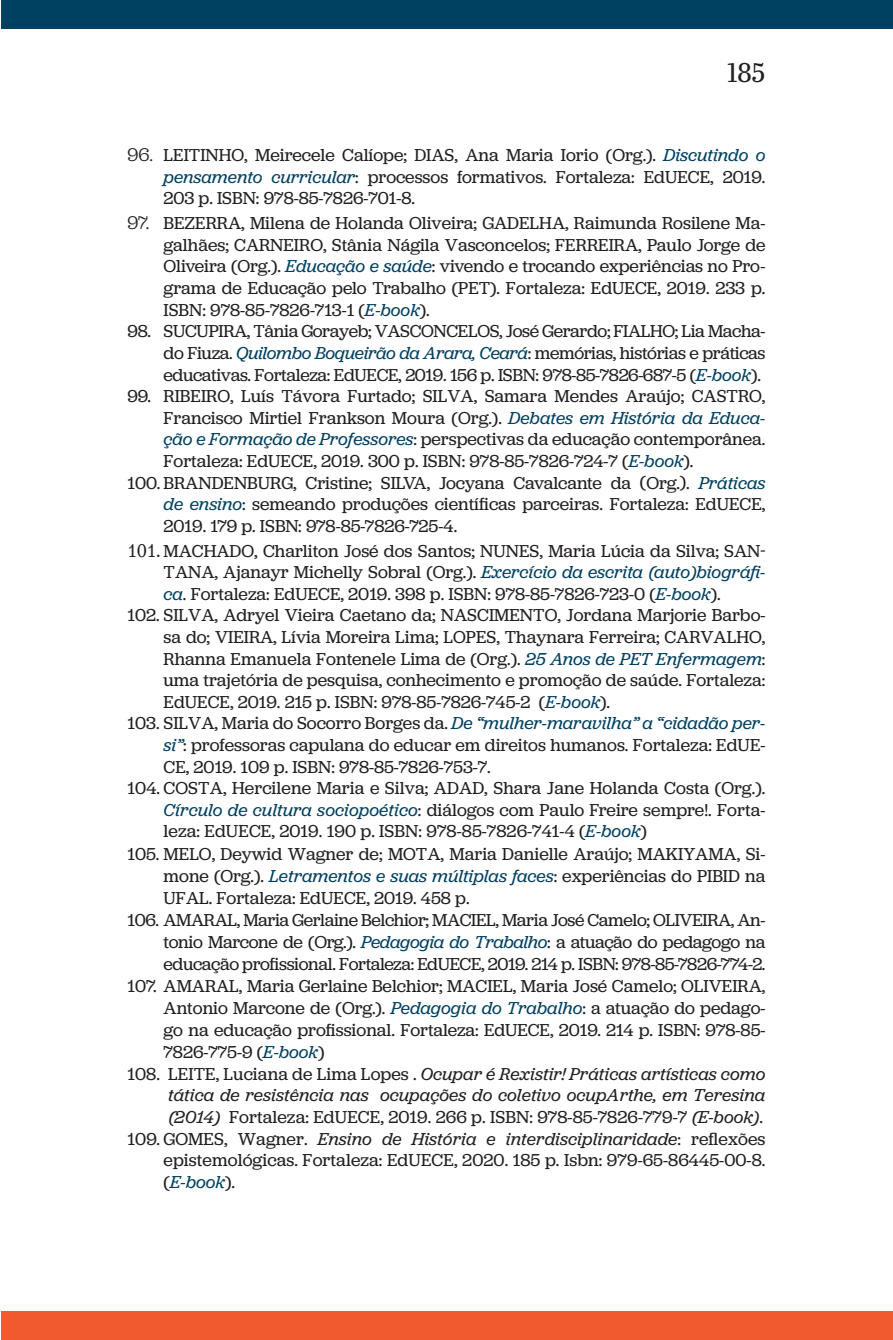
<style>
.page{position:relative;width:893px;height:1340px;background:#fff}
.page>*{position:absolute;margin:0;border:0;box-sizing:border-box;transform-origin:0 0}
.t1{font:27px "Abril Titling";color:#231f20}
.t2{font:18px/21.6px "Jubilat";color:#231f20;text-align:justify}
.t3{font:italic 18px/21.6px "Jubilat";letter-spacing:.005em;color:#231f20;text-align:justify}
.s1{font-size:19.12px}
.s2{font-style:italic;color:#004060}
.s3{font-family:"Egizio URW";font-size:19.12px}
.s4{font-style:normal}
.s5{font-style:italic}
</style>
<div class="page">
<div style="left:2px;top:0;width:891px;height:29px;background:#004060"></div>
<div style="left:2px;top:1311px;width:891px;height:28px;background:#f1592f"></div>
<h1 class="t1" style="left:727px;top:53px;width:40px">185</h1>
<p class="t2" style="left:164px;top:144px;width:603px;text-indent:-36px"><span class="s1">96.</span> LEITINHO, Meirecele Calíope; DIAS, Ana Maria Iorio (Org.). <span class="s2">Discutindo o pensamento curricular</span>: processos formativos. Fortaleza: EdUECE, 2019.<br>203 p. ISBN: 978-85-7826-701-8.</p>
<p class="t2" style="left:164px;top:212px;width:603px;text-indent:-36px"><span class="s1">97.</span> BEZERRA, Milena de Holanda Oliveira; GADELHA, Raimunda Rosilene Ma&shy;galhães; CARNEIRO, Stânia Nágila Vasconcelos; FERREIRA, Paulo Jorge de Oliveira (Org.). <span class="s2">Educação e saúde</span>: vivendo e trocando experiências no Pro&shy;grama de Educação pelo Trabalho (PET). Fortaleza: EdUECE, 2019. 233 p.<br>ISBN: 978-85-7826-713-1 (<span class="s2">E-book</span>).</p>
<p class="t2" style="left:164px;top:320px;width:603px;text-indent:-36px">98. SUCUPIRA, Tânia Gorayeb; VASCONCELOS, José Gerardo; FIALHO; Lia Macha&shy;do Fiuza. <span class="s2">Quilombo Boqueirão da Arara, Ceará</span>: memórias, histórias e práticas educativas. Fortaleza: EdUECE, 2019. 156 p. ISBN: 978-85-7826-687-5 (<span class="s2">E-book</span>).</p>
<p class="t2" style="left:164px;top:385px;width:603px;text-indent:-36px">99. RIBEIRO, Luís Távora Furtado; SILVA, Samara Mendes Araújo; CASTRO, Francisco Mirtiel Frankson Moura (Org.). <span class="s2">Debates em História da Educa&shy;ção e Formação de Professores</span>: perspectivas da educação contemporânea.<br>Fortaleza: EdUECE, 2019. 300 p. ISBN: 978-85-7826-724-7 (<span class="s2">E-book</span>).</p>
<p class="t2" style="left:164px;top:471px;width:603px;text-indent:-36px">100. BRANDENBURG, Cristine; SILVA, Jocyana Cavalcante da (Org.). <span class="s2">Práticas de ensino</span>: semeando produções científicas parceiras. Fortaleza: EdUECE, 2019. 179 p. ISBN: 978-85-7826-725-4.</p>
<p class="t2" style="left:164px;top:539px;width:603px;text-indent:-36px"><span class="s3">101.</span> MACHADO, Charliton José dos Santos; NUNES, Maria Lúcia da Silva; SAN-TANA, Ajanayr Michelly Sobral (Org.). <span class="s2">Exercício da escrita (auto)biográfi&shy;ca</span>. Fortaleza: EdUECE, 2019. 398 p. ISBN: 978-85-7826-723-0 (<span class="s2">E-book</span>).</p>
<p class="t2" style="left:164px;top:604px;width:603px;text-indent:-36px">102. SILVA, Adryel Vieira Caetano da; NASCIMENTO, Jordana Marjorie Barbo&shy;sa do; VIEIRA, Lívia Moreira Lima; LOPES, Thaynara Ferreira; CARVALHO, Rhanna Emanuela Fontenele Lima de (Org.). <span class="s2">25 Anos de PET Enfermagem</span>: uma trajetória de pesquisa, conhecimento e promoção de saúde. Fortaleza:<br>EdUECE, 2019. 215 p. ISBN: 978-85-7826-745-2 (<span class="s2">E-book</span>).</p>
<p class="t2" style="left:164px;top:712px;width:603px;text-indent:-36px">103. SILVA, Maria do Socorro Borges da. <span class="s2">De “mulher-maravilha” a “cidadão per&shy;si”</span>: professoras capulana do educar em direitos humanos. Fortaleza: EdUE-CE, 2019. 109 p. ISBN: 978-85-7826-753-7.</p>
<p class="t2" style="left:164px;top:777px;width:603px;text-indent:-36px">104. COSTA, Hercilene Maria e Silva; ADAD, Shara Jane Holanda Costa (Org.).<br><span class="s2">Círculo de cultura sociopoético</span>: diálogos com Paulo Freire sempre!. Forta&shy;leza: EdUECE, 2019. 190 p. ISBN: 978-85-7826-741-4 (<span class="s2">E-book</span>)</p>
<p class="t2" style="left:164px;top:842px;width:603px;text-indent:-36px">105. MELO, Deywid Wagner de; MOTA, Maria Danielle Araújo; MAKIYAMA, Si&shy;mone (Org.). <span class="s2">Letramentos e suas múltiplas faces</span>: experiências do PIBID na UFAL. Fortaleza: EdUECE, 2019. 458 p.</p>
<p class="t2" style="left:164px;top:908px;width:603px;text-indent:-36px">106. AMARAL, Maria Gerlaine Belchior; MACIEL, Maria José Camelo; OLIVEIRA, An&shy;tonio Marcone de (Org.). <span class="s2">Pedagogia do Trabalho</span>: a atuação do pedagogo na educação profissional. Fortaleza: EdUECE, 2019. 214 p. ISBN: 978-85-7826-774-2.</p>
<p class="t2" style="left:164px;top:974px;width:603px;text-indent:-36px">107. AMARAL, Maria Gerlaine Belchior; MACIEL, Maria José Camelo; OLIVEIRA, Antonio Marcone de (Org.). <span class="s2">Pedagogia do Trabalho</span>: a atuação do pedago&shy;go na educação profissional. Fortaleza: EdUECE, 2019. 214 p. ISBN: 978-85- 7826-775-9 (<span class="s2">E-book</span>)</p>
<p class="t3" style="left:168px;top:1062px;width:599px;text-indent:-41px"><span class="s4">108. LEITE, Luciana de Lima Lopes .</span> Ocupar é Rexistir! Práticas artísticas como tática de resistência nas ocupações do coletivo ocupArthe, em Teresina (2014) <span class="s4">Fortaleza: EdUECE, 2019. 266 p. ISBN: 978-85-7826-779-7</span> (E-book)<span class="s4">.</span></p>
<p class="t2" style="left:164px;top:1127px;width:603px;text-indent:-36px">109. GOMES, Wagner. <span class="s5">Ensino de História e interdisciplinaridade</span>: reflexões epistemológicas. Fortaleza: EdUECE, 2020. 185 p. Isbn: 979-65-86445-00-8. (<span class="s2">E-book</span>).</p>
</div>
